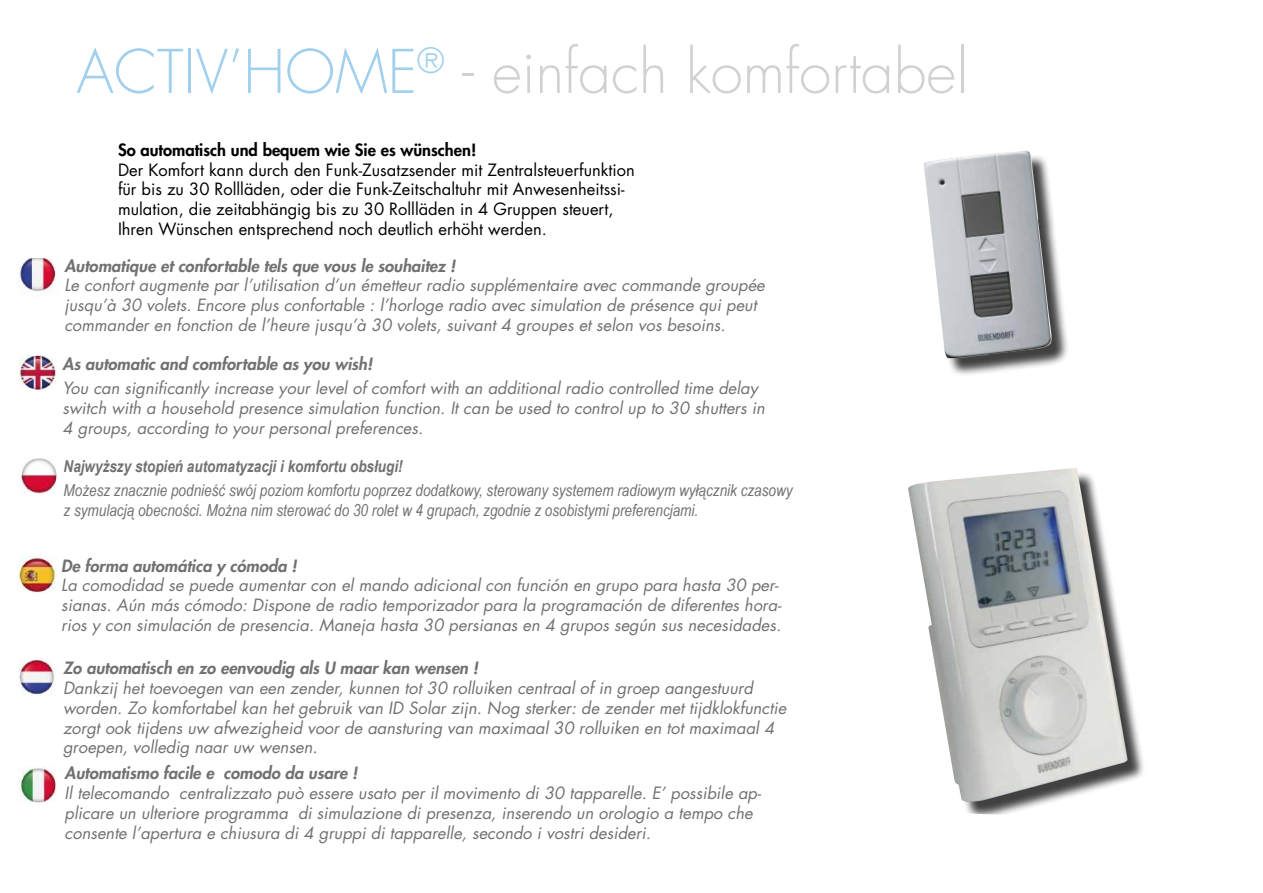
<style>
.page{position:relative;width:1263px;height:893px;background:#fff}
.page>*{position:absolute;margin:0;border:0;box-sizing:border-box;transform-origin:0 0}
.t1{font:300 58.5px "Futura Std";color:#d0d1d2}
.t2{font:italic 16.5px/19.8px "Futura Std";color:#707172}
.t3{font:16.5px/19.8px "Futura Std";color:#000}
.t4{font:italic 16.5px/19.8px "Arial Narrow";color:#707172}
.t5{font:italic 800 16.5px "Futura Std";color:#707172}
.t6{font:italic 700 16.5px "Arial Narrow";color:#707172}
.t7{font:800 16.5px "Futura Std";color:#000}
.s1{color:#a1d0ed}
</style>
<div class="page">
<div style="left:926px;top:153px;width:143px;height:223px;background:#000;opacity:.75"></div>
<img style="left:924px;top:151px;width:129px;height:208px">
<div style="left:910px;top:470px;width:235px;height:350px;background:#000;opacity:.75"></div>
<img style="left:908px;top:468px;width:220px;height:334px">
<img style="left:18px;top:259px;width:38px;height:34px">
<img style="left:18px;top:355px;width:39px;height:34px">
<img style="left:18px;top:458px;width:39px;height:36px">
<img style="left:18px;top:557px;width:38px;height:36px">
<img style="left:18px;top:659px;width:36px;height:36px">
<img style="left:20px;top:767px;width:37px;height:36px">
<h1 class="t1" style="left:76px;top:36px;width:893px"><span class="s1">ACTIV’HOME</span><sup>®</sup> - einfach komfortabel</h1>
<p class="t7" style="left:118px;top:139px;width:360px">So automatisch und bequem wie Sie es wünschen!</p>
<p class="t3" style="left:118px;top:160px;width:518px">Der Komfort kann durch den Funk-Zusatzsender mit Zentralsteuerfunktion für bis zu 30 Rollläden, oder die Funk-Zeitschaltuhr mit Anwesenheitssi&shy;mulation, die zeitabhängig bis zu 30 Rollläden in 4 Gruppen steuert, Ihren Wünschen entsprechend noch deutlich erhöht werden.</p>
<p class="t5" style="left:64px;top:255px;width:393px">Automatique et confortable tels que vous le souhaitez !</p>
<p class="t2" style="left:64px;top:276px;width:702px">Le confort augmente par l’utilisation d’un émetteur radio supplémentaire avec commande groupée jusqu’à 30 volets. Encore plus confortable : l’horloge radio avec simulation de présence qui peut commander en fonction de l’heure jusqu’à 30 volets, suivant 4 groupes et selon vos besoins.</p>
<p class="t5" style="left:63px;top:354px;width:312px">As automatic and comfortable as you wish!</p>
<p class="t2" style="left:63px;top:378px;width:704px">You can significantly increase your level of comfort with an additional radio controlled time delay switch with a household presence simulation function. It can be used to control up to 30 shutters in<br>4 groups, according to your personal preferences.</p>
<p class="t6" style="left:64px;top:454px;width:341px">Najwyższy stopień automatyzacji i komfortu obsługi!</p>
<p class="t4" style="left:64px;top:480px;width:730px">Możesz znacznie podnieść swój poziom komfortu poprzez dodatkowy, sterowany systemem radiowym wyłącznik czasowy z symulacją obecności. Można nim sterować do 30 rolet w 4 grupach, zgodnie z osobistymi preferencjami.</p>
<p class="t5" style="left:61px;top:555px;width:237px">De forma automática y cómoda !</p>
<p class="t2" style="left:61px;top:576px;width:722px">La comodidad se puede aumentar con el mando adicional con función en grupo para hasta 30 per&shy;sianas. Aún más cómodo: Dispone de radio temporizador para la programación de diferentes hora&shy;rios y con simulación de presencia. Maneja hasta 30 persianas en 4 grupos según sus necesidades.</p>
<p class="t5" style="left:63px;top:658px;width:417px">Zo automatisch en zo eenvoudig als U maar kan wensen !</p>
<p class="t2" style="left:63px;top:678px;width:725px">Dankzij het toevoegen van een zender, kunnen tot 30 rolluiken centraal of in groep aangestuurd worden. Zo komfortabel kan het gebruik van ID Solar zijn. Nog sterker: de zender met tijdklokfunctie zorgt ook tijdens uw afwezigheid voor de aansturing van maximaal 30 rolluiken en tot maximaal 4 groepen, volledig naar uw wensen.</p>
<p class="t5" style="left:65px;top:763px;width:295px">Automatismo facile e comodo da usare !</p>
<p class="t2" style="left:65px;top:783px;width:698px">Il telecomando centralizzato può essere usato per il movimento di 30 tapparelle. E’ possibile ap&shy;plicare un ulteriore programma di simulazione di presenza, inserendo un orologio a tempo che consente l’apertura e chiusura di 4 gruppi di tapparelle, secondo i vostri desideri.</p>
</div>
